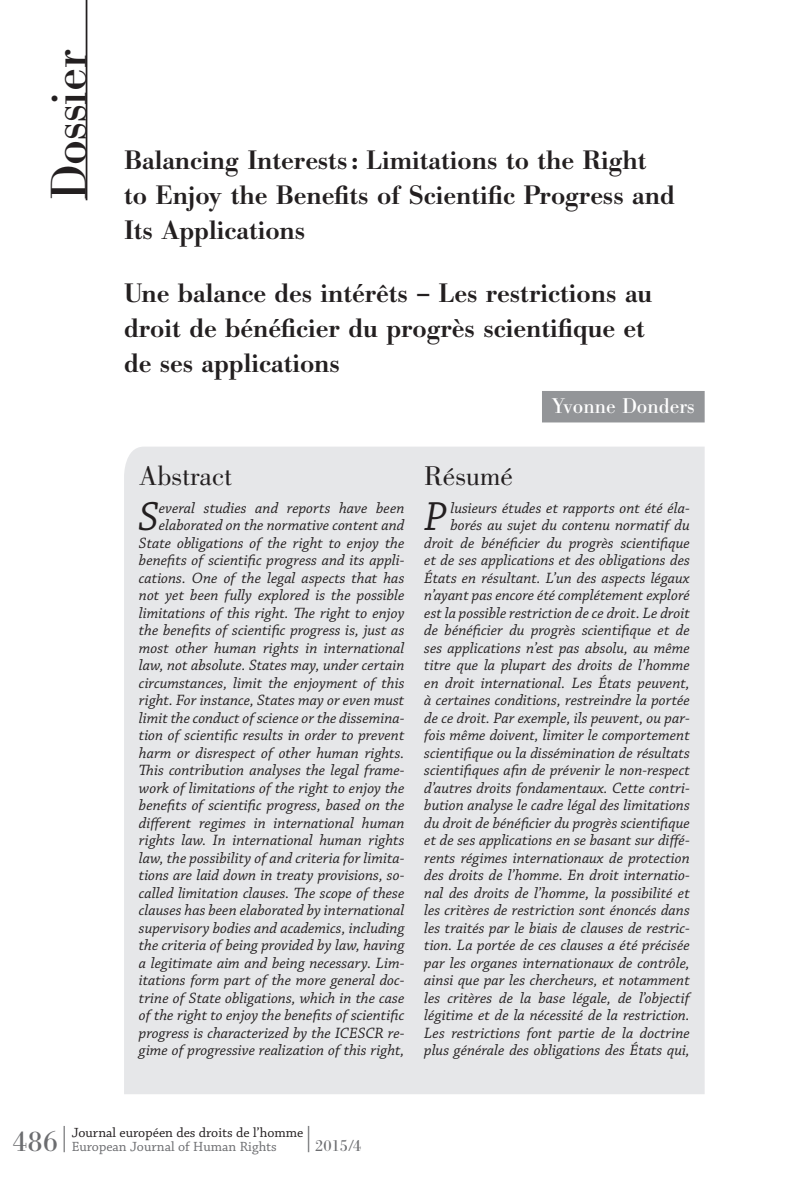
<style>
.page{position:relative;width:794px;height:1191px;background:#fff}
.page>*{position:absolute;margin:0;border:0;box-sizing:border-box;transform-origin:0 0}
.t1{font:49.88px "Bodoni BE";color:#231f20}
.t2{font:italic 42.7px "Chaparral Pro";color:#231f20}
.t3{font:28px "Bodoni Std";color:#231f20}
.t4{font:500 26.25px/35px "Bodoni BE";color:#231f20}
.t5{font:21px "Bodoni BE";color:#fff}
.t6{font:italic 15.75px/17.5px "Chaparral Pro";color:#231f20;text-align:right}
.t7{font:14px/14px "Chaparral Pro";color:#231f20}
.s1{font-family:"Bodoni BE";font-size:28px;color:#6c6d70}
.s2{font-family:"Stymie BT";font-weight:300;font-size:26.25px;color:#6c6d70}
.s3{color:#6c6d70}
.s4{font-family:"Bodoni BE";font-size:15.75px;color:#6c6d70}
</style>
<div class="page">
<hr style="left:86px;top:0;width:1px;height:200px;background:#231f20">
<div style="left:542px;top:391px;width:162px;height:31px;background:#939598"></div>
<div style="left:124px;top:447px;width:580px;height:647px;background:#e6e7e9"></div>
<h1 class="t1" style="left:41px;top:200px;width:152px;rotate:-90deg">Dossier</h1>
<h3 class="t4" style="left:124px;top:143px;width:552px">Balancing Interests: Limitations to the Right to Enjoy the Benefits of Scientific Progress and<br>Its Applications</h3>
<h3 class="t4" style="left:124px;top:276px;width:530px">Une balance des intérêts – Les restrictions au droit de bénéficier du progrès scientifique et de ses applications</h3>
<h3 class="t5" style="left:552px;top:394px;width:144px">Yvonne Donders</h3>
<h3 class="t3" style="left:139px;top:460px;width:95px">Abstract</h3>
<h2 class="t2" style="left:138px;top:493px;width:22px">S</h2>
<p class="t6" style="left:139px;top:500px;width:267px">everal studies and reports have been elaborated on the normative content and State obligations of the right to enjoy the benefits of scientific progress and its appli&shy;cations. One of the legal aspects that has not yet been fully explored is the possible limitations of this right. The right to enjoy the benefits of scientific progress is, just as most other human rights in international law, not absolute. States may, under certain circumstances, limit the enjoyment of this right. For instance, States may or even must limit the conduct of science or the dissemina&shy;tion of scientific results in order to prevent harm or disrespect of other human rights.<br>This contribution analyses the legal frame&shy;work of limitations of the right to enjoy the benefits of scientific progress, based on the different regimes in international human rights law. In international human rights law, the possibility of and criteria for limita&shy;tions are laid down in treaty provisions, so&shy;called limitation clauses. The scope of these clauses has been elaborated by international supervisory bodies and academics, including the criteria of being provided by law, having a legitimate aim and being necessary. Lim&shy;itations form part of the more general doc&shy;trine of State obligations, which in the case of the right to enjoy the benefits of scientific progress is characterized by the ICESCR re&shy;gime of progressive realization of this right,</p>
<h3 class="t3" style="left:424px;top:460px;width:90px">Résumé</h3>
<h2 class="t2" style="left:424px;top:493px;width:25px">P</h2>
<p class="t6" style="left:424px;top:500px;width:267px">lusieurs études et rapports ont été éla&shy;borés au sujet du contenu normatif du droit de bénéficier du progrès scientifique et de ses applications et des obligations des États en résultant. L’un des aspects légaux n’ayant pas encore été complétement exploré est la possible restriction de ce droit. Le droit de bénéficier du progrès scientifique et de ses applications n’est pas absolu, au même titre que la plupart des droits de l’homme en droit international. Les États peuvent, à certaines conditions, restreindre la portée de ce droit. Par exemple, ils peuvent, ou par&shy;fois même doivent, limiter le comportement scientifique ou la dissémination de résultats scientifiques afin de prévenir le non-respect d’autres droits fondamentaux. Cette contri&shy;bution analyse le cadre légal des limitations du droit de bénéficier du progrès scientifique et de ses applications en se basant sur diffé&shy;rents régimes internationaux de protection des droits de l’homme. En droit internatio&shy;nal des droits de l’homme, la possibilité et les critères de restriction sont énoncés dans les traités par le biais de clauses de restric&shy;tion. La portée de ces clauses a été précisée par les organes internationaux de contrôle, ainsi que par les chercheurs, et notamment les critères de la base légale, de l’objectif légitime et de la nécessité de la restriction.<br>Les restrictions font partie de la doctrine plus générale des obligations des États qui,</p>
<p class="t7" style="left:72px;top:1126px;width:291px;text-indent:-59px"><span class="s1">486</span><span class="s2">|</span>Journal européen des droits de l’homme<br><span class="s3">European Journal of Human Rights</span> <sup>|</sup><span class="s4">2015/4</span></p>
</div>
